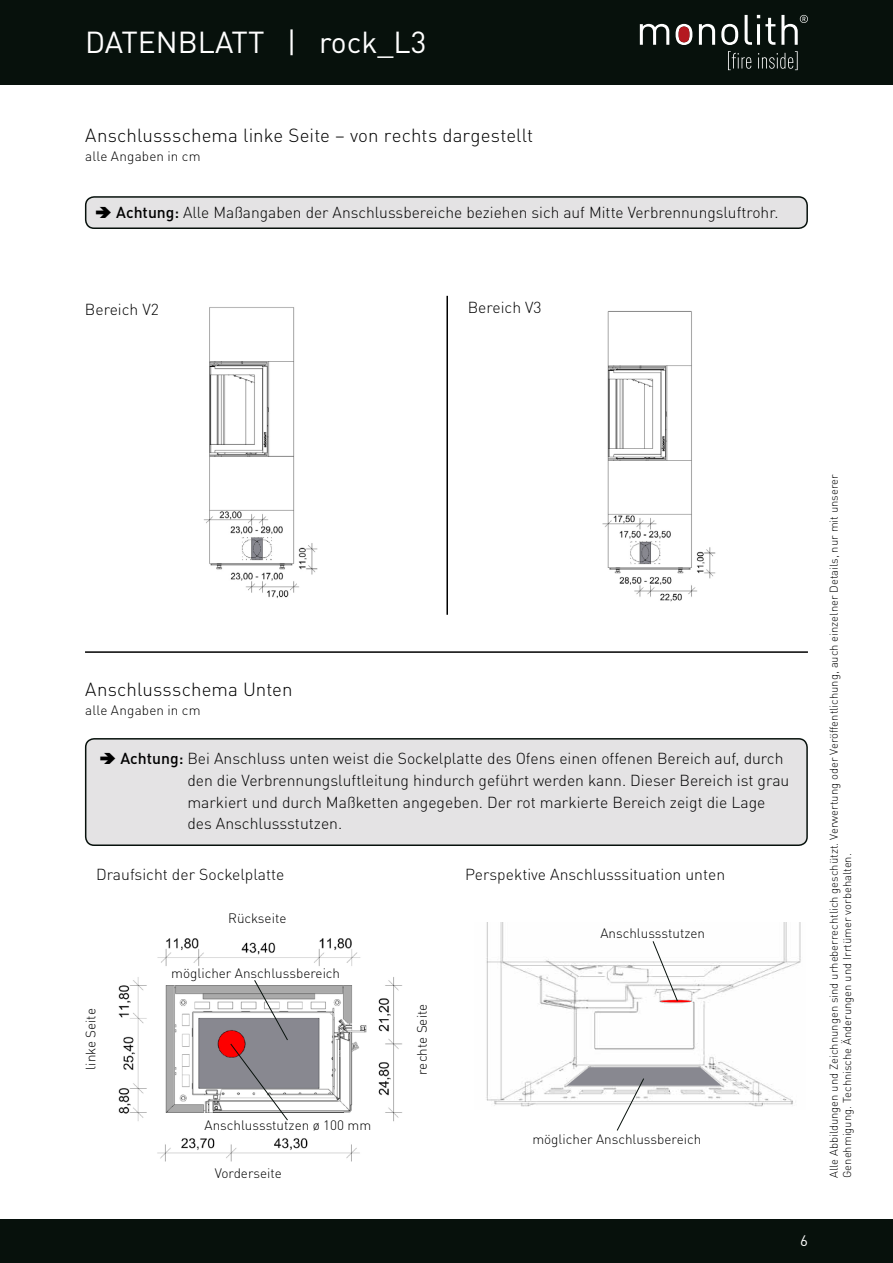
<style>
.page{position:relative;width:893px;height:1263px;background:#fff}
.page>*{position:absolute;margin:0;border:0;box-sizing:border-box;transform-origin:0 0}
.t1{font:30px "DINOT";color:#fff}
.t2{font:300 18.75px "DINOT";letter-spacing:.005em;color:#000}
.t3{font:300 15.75px/21.6px "DINOT";color:#000}
.t4{font:15px "DINOT";color:#fff}
.t5{font:300 13.5px "DINOT";color:#000}
.t6{font:300 11.25px/13.5px "DINOT";color:#000}
.s1{font-weight:500}
</style>
<div class="page">
<div style="left:0;top:0;width:893px;height:85px;background:#07110c"></div>
<div style="left:0;top:1219px;width:893px;height:44px;background:#07110c"></div>
<svg style="left:640px;top:24px;width:29px;height:21px"></svg>
<svg style="left:676px;top:24px;width:16px;height:21px"></svg>
<svg style="left:699px;top:24px;width:16px;height:21px"></svg>
<svg style="left:721px;top:24px;width:17px;height:21px"></svg>
<svg style="left:745px;top:15px;width:30px;height:30px"></svg>
<svg style="left:728px;top:51px;width:23px;height:19px"></svg>
<svg style="left:758px;top:51px;width:40px;height:19px"></svg>
<svg style="left:781px;top:15px;width:27px;height:30px"></svg>
<hr style="left:85px;top:651px;width:723px;height:2px;background:#000">
<hr style="left:446px;top:296px;width:2px;height:319px;background:#000">
<div style="left:86px;top:197px;width:721px;height:31px;background:#e4e3e4;border-radius:9px"></div>
<div style="left:85px;top:196px;width:723px;height:33px;border:2px solid #07110c;border-radius:9px"></div>
<img style="left:203px;top:307px;width:115px;height:291px">
<img style="left:602px;top:311px;width:114px;height:291px">
<img style="left:486px;top:922px;width:315px;height:185px">
<hr style="left:660px;top:1000px;width:31px;height:2px;background:#fe0000;border-radius:50%">
<svg style="left:652px;top:940px;width:26px;height:62px"></svg>
<img style="left:118px;top:938px;width:285px;height:224px">
<svg style="left:230px;top:979px;width:58px;height:142px"></svg>
<svg style="left:567px;top:1067px;width:154px;height:64px"></svg>
<div style="left:86px;top:739px;width:721px;height:106px;background:#e4e3e4;border-radius:9px"></div>
<div style="left:85px;top:738px;width:723px;height:108px;border:2px solid #07110c;border-radius:9px"></div>
<h1 class="t1" style="left:85px;top:23px;width:343px">DATENBLATT | rock_L3</h1>
<p class="t2" style="left:85px;top:124px;width:449px">Anschlussschema linke Seite – von rechts dargestellt</p>
<p class="t5" style="left:85px;top:148px;width:117px">alle Angaben in cm</p>
<p class="t3" style="left:116px;top:202px;width:664px"><span class="s1">Achtung:</span> Alle Maßangaben der Anschlussbereiche beziehen sich auf Mitte Verbrennungsluftrohr.</p>
<p class="t3" style="left:85px;top:299px;width:75px">Bereich V2</p>
<p class="t3" style="left:468px;top:296px;width:75px">Bereich V3</p>
<p class="t2" style="left:85px;top:678px;width:209px">Anschlussschema Unten</p>
<p class="t5" style="left:85px;top:702px;width:117px">alle Angaben in cm</p>
<p class="t3" style="left:187px;top:748px;width:604px;text-indent:-67px"><span class="s1">Achtung:</span> Bei Anschluss unten weist die Sockelplatte des Ofens einen offenen Bereich auf, durch den die Verbrennungsluftleitung hindurch geführt werden kann. Dieser Bereich ist grau markiert und durch Maßketten angegeben. Der rot markierte Bereich zeigt die Lage des Anschlussstutzen.</p>
<p class="t3" style="left:96px;top:864px;width:190px">Draufsicht der Sockelplatte</p>
<p class="t3" style="left:465px;top:864px;width:261px">Perspektive Anschlusssituation unten</p>
<p class="t5" style="left:228px;top:910px;width:60px">Rückseite</p>
<p class="t5" style="left:171px;top:965px;width:170px">möglicher Anschlussbereich</p>
<p class="t5" style="left:82px;top:1070px;width:63px;rotate:-90deg">linke Seite</p>
<p class="t5" style="left:414px;top:1075px;width:72px;rotate:-90deg">rechte Seite</p>
<p class="t5" style="left:205px;top:1116px;width:168px">Anschlussstutzen ø 100 mm</p>
<p class="t5" style="left:215px;top:1165px;width:69px">Vorderseite</p>
<p class="t5" style="left:600px;top:925px;width:106px">Anschlussstutzen</p>
<p class="t5" style="left:532px;top:1131px;width:170px">möglicher Anschlussbereich</p>
<p class="t4" style="left:800px;top:1231px;width:9px">6</p>
<p class="t6" style="left:827px;top:1178px;width:705px;rotate:-90deg">Alle Abbildungen und Zeichnungen sind urheberrechtlich geschützt. Verwertung oder Veröffentlichung, auch einzelner Details, nur mit unserer<br>Genehmigung. Technische Änderungen und Irrtümer vorbehalten.</p>
</div>
